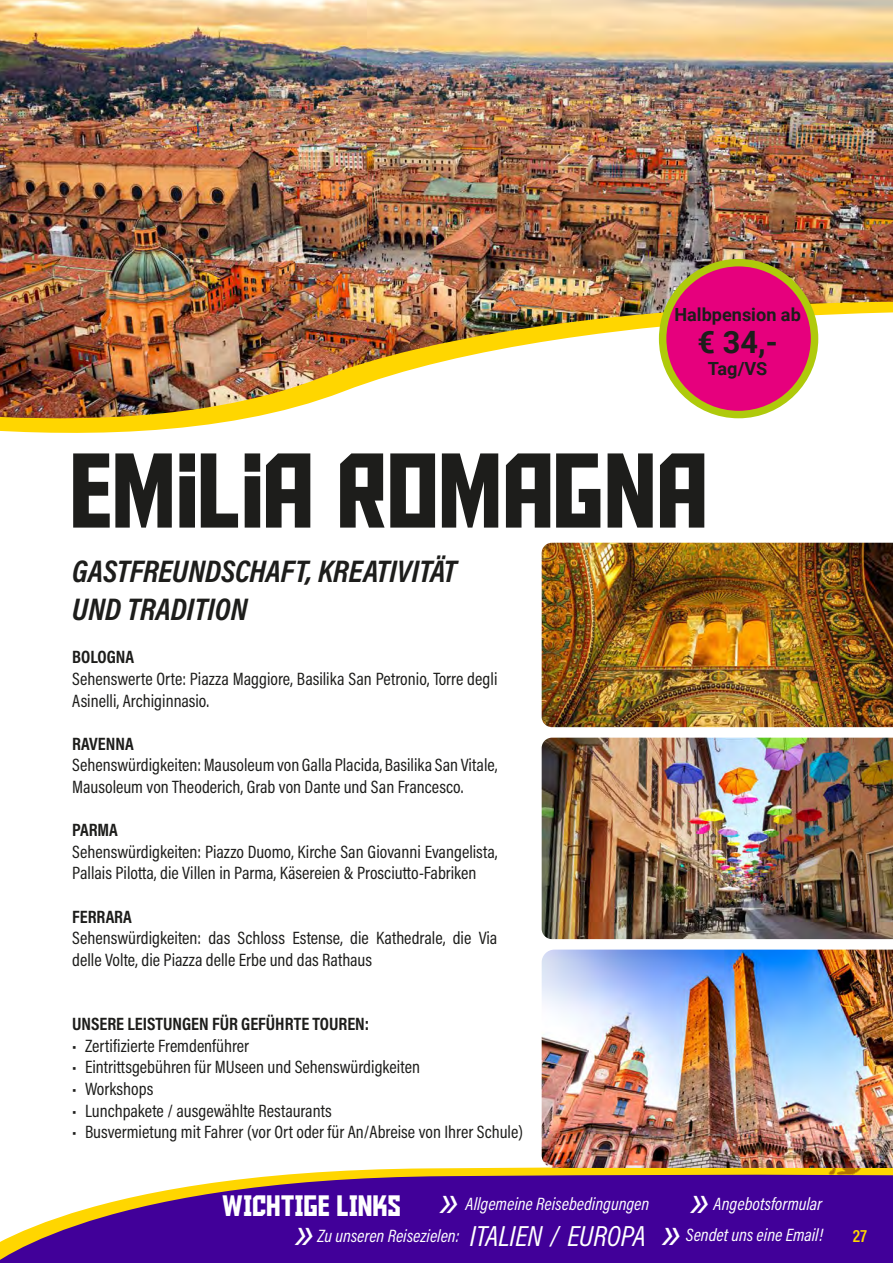
<style>
.page{position:relative;width:893px;height:1263px;background:#fff}
.page>*{position:absolute;margin:0;border:0;box-sizing:border-box;transform-origin:0 0}
.t1{font:105px "Aldothe Apache";color:#1d1d1b}
.t2{font:italic 49.5px "Acumin Pro Cond";color:#fff}
.t3{font:italic 700 31.5px/37.8px "Acumin Pro Cond";color:#1d1d1b}
.t4{font:700 30.75px "Roboto";color:#1d1d1b}
.t5{font:29.4px "Aldothe Apache";color:#fff}
.t6{font:italic 29.25px "Acumin Pro Cond";color:#fff}
.t7{font:700 18.15px "Roboto";color:#1d1d1b}
.t8{font:18px/21.6px "Acumin Pro Cond";color:#1d1d1b}
.t9{font:italic 18px "Acumin Pro Cond";color:#fff}
.t10{font:700 18px "Acumin Pro Cond";color:#1d1d1b}
.t11{font:600 18px "Acumin Pro Cond";color:#ffd600}
</style>
<div class="page">
<svg style="left:309px;top:1167px;width:584px;height:6px;background:#ffdc29"></svg>
<svg style="left:0;top:1173px;width:893px;height:90px;background:#5f2698"></svg>
<img style="left:817px;top:1168px;width:50px;height:8px">
<img style="left:542px;top:949px;width:351px;height:219px">
<svg style="left:0;top:420px;width:237px;height:13px;fill:#ffd600"></svg>
<img style="left:0;top:0;width:893px;height:420px">
<img style="left:542px;top:738px;width:351px;height:201px">
<img style="left:542px;top:543px;width:351px;height:184px">
<div style="left:663px;top:263px;width:151px;height:152px;background:#e6007d;border-radius:50%"></div>
<div style="left:659px;top:259px;width:159px;height:159px;border:8px solid #afca0b;border-radius:50%"></div>
<p class="t7" style="left:674px;top:302px;width:128px">Halbpension ab</p>
<p class="t7" style="left:708px;top:356px;width:61px">Tag/VS</p>
<h3 class="t4" style="left:698px;top:321px;width:82px">€ 34,-</h3>
<h1 class="t1" style="left:71px;top:433px;width:638px">EMILIA ROMAGNA</h1>
<h3 class="t3" style="left:72px;top:552px;width:386px">GASTFREUNDSCHAFT, KREATIVITÄT<br>UND TRADITION</h3>
<p class="t10" style="left:72px;top:645px;width:63px">BOLOGNA</p>
<p class="t8" style="left:72px;top:668px;width:427px">Sehenswerte Orte: Piazza Maggiore, Basilika San Petronio, Torre degli<br>Asinelli, Archiginnasio.</p>
<p class="t10" style="left:72px;top:732px;width:63px">RAVENNA</p>
<p class="t8" style="left:72px;top:754px;width:427px">Sehenswürdigkeiten: Mausoleum von Galla Placida, Basilika San Vitale,<br>Mausoleum von Theoderich, Grab von Dante und San Francesco.</p>
<p class="t10" style="left:72px;top:818px;width:47px">PARMA</p>
<p class="t8" style="left:72px;top:840px;width:427px">Sehenswürdigkeiten: Piazzo Duomo, Kirche San Giovanni Evangelista,<br>Pallais Pilotta, die Villen in Parma, Käsereien &amp; Prosciutto-Fabriken</p>
<p class="t10" style="left:72px;top:904px;width:61px">FERRARA</p>
<p class="t8" style="left:72px;top:927px;width:427px">Sehenswürdigkeiten: das Schloss Estense, die Kathedrale, die Via delle Volte, die Piazza delle Erbe und das Rathaus</p>
<p class="t10" style="left:72px;top:1012px;width:298px">UNSERE LEISTUNGEN FÜR GEFÜHRTE TOUREN:</p>
<p class="t8" style="left:72px;top:1034px;width:178px">• Zertifizierte Fremdenführer</p>
<p class="t8" style="left:72px;top:1056px;width:349px">• Eintrittsgebühren für MUseen und Sehenswürdigkeiten</p>
<p class="t8" style="left:72px;top:1077px;width:83px">• Workshops</p>
<p class="t8" style="left:72px;top:1099px;width:261px">• Lunchpakete / ausgewählte Restaurants</p>
<p class="t8" style="left:72px;top:1121px;width:452px">• Busvermietung mit Fahrer (vor Ort oder für An/Abreise von Ihrer Schule)</p>
<h3 class="t5" style="left:222px;top:1190px;width:181px">WICHTIGE LINKS</h3>
<p class="t9" style="left:714px;top:1192px;width:110px">Angebotsformular</p>
<p class="t9" style="left:317px;top:1224px;width:143px">Zu unseren Reisezielen:</p>
<h3 class="t6" style="left:470px;top:1217px;width:177px">ITALIEN / EUROPA</h3>
<p class="t11" style="left:853px;top:1224px;width:16px">27</p>
<h2 class="t2" style="left:439px;top:1172px;width:21px">»</h2>
<p class="t9" style="left:465px;top:1192px;width:185px">Allgemeine Reisebedingungen</p>
<h2 class="t2" style="left:689px;top:1172px;width:21px">»</h2>
<h2 class="t2" style="left:661px;top:1204px;width:21px">»</h2>
<p class="t9" style="left:686px;top:1223px;width:139px">Sendet uns eine Email!</p>
<h2 class="t2" style="left:294px;top:1204px;width:21px">»</h2>
</div>
